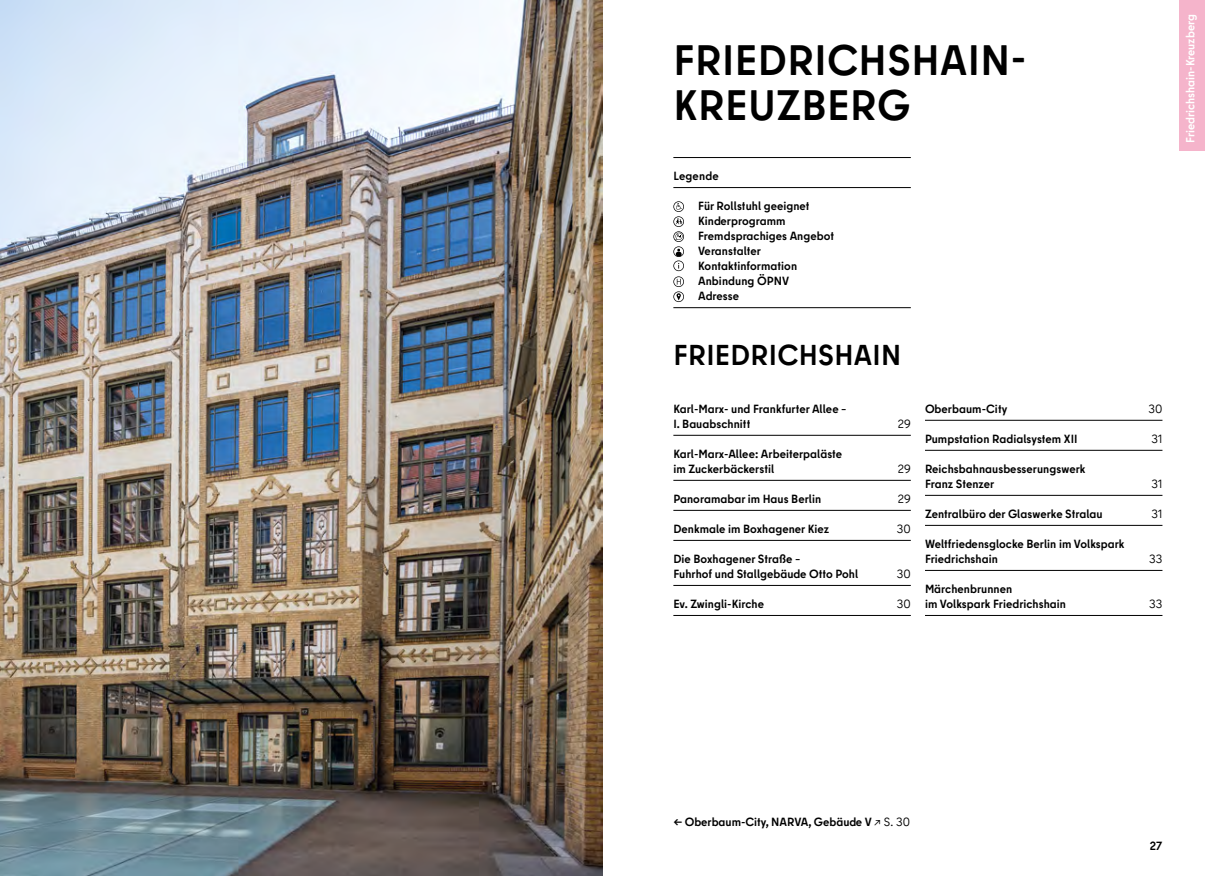
<style>
.page{position:relative;width:1205px;height:876px;background:#fff}
.page>*{position:absolute;margin:0;border:0;box-sizing:border-box;transform-origin:0 0}
.t1{font:700 42.5px/45px "Berlin Type";letter-spacing:.01em;color:#000}
.t2{font:700 28.75px "Berlin Type";letter-spacing:.01em;color:#000}
.t3{font:700 11.88px/15px "Berlin Type";letter-spacing:.005em;color:#000}
.t4{font:700 11.88px "Berlin Type";color:#fff}
.t5{font:11.88px "Berlin Type";letter-spacing:.005em;color:#000}
.s1{font-weight:400}
</style>
<div class="page">
<img style="left:0;top:0;width:602px;height:875px">
<hr style="left:673px;top:157px;width:238px;height:1px;background:#000">
<hr style="left:673px;top:187px;width:238px;height:1px;background:#000">
<hr style="left:673px;top:307px;width:238px;height:1px;background:#000">
<svg style="left:673px;top:201px;width:11px;height:101px"></svg>
<div style="left:1179px;top:0;width:26px;height:151px;background:#f5b4cb"></div>
<hr style="left:673px;top:435px;width:238px;height:1px;background:#000">
<hr style="left:673px;top:480px;width:238px;height:1px;background:#000">
<hr style="left:673px;top:510px;width:238px;height:1px;background:#000">
<hr style="left:673px;top:540px;width:238px;height:1px;background:#000">
<hr style="left:673px;top:585px;width:238px;height:1px;background:#000">
<hr style="left:673px;top:615px;width:238px;height:1px;background:#000">
<hr style="left:925px;top:420px;width:237px;height:1px;background:#000">
<hr style="left:925px;top:450px;width:237px;height:1px;background:#000">
<hr style="left:925px;top:495px;width:237px;height:1px;background:#000">
<hr style="left:925px;top:525px;width:237px;height:1px;background:#000">
<hr style="left:925px;top:570px;width:237px;height:1px;background:#000">
<hr style="left:925px;top:615px;width:237px;height:1px;background:#000">
<h1 class="t1" style="left:673px;top:38px;width:355px">FRIEDRICHSHAIN-<br>KREUZBERG</h1>
<p class="t3" style="left:673px;top:168px;width:47px">Legende</p>
<p class="t3" style="left:698px;top:198px;width:137px">Für Rollstuhl geeignet<br>Kinderprogramm<br>Fremdsprachiges Angebot<br>Veranstalter<br>Kontaktinformation<br>Anbindung ÖPNV<br>Adresse</p>
<h2 class="t2" style="left:673px;top:337px;width:229px">FRIEDRICHSHAIN</h2>
<p class="t3" style="left:673px;top:401px;width:175px">Karl-Marx- und Frankfurter Allee –<br>I. Bauabschnitt</p>
<p class="t5" style="left:898px;top:416px;width:15px">29</p>
<p class="t3" style="left:673px;top:446px;width:170px">Karl-Marx-Allee: Arbeiterpaläste im Zuckerbäckerstil</p>
<p class="t5" style="left:898px;top:461px;width:15px">29</p>
<p class="t3" style="left:673px;top:491px;width:149px">Panoramabar im Haus Berlin</p>
<p class="t5" style="left:898px;top:491px;width:15px">29</p>
<p class="t3" style="left:673px;top:521px;width:157px">Denkmale im Boxhagener Kiez</p>
<p class="t5" style="left:897px;top:521px;width:15px">30</p>
<p class="t3" style="left:673px;top:551px;width:186px">Die Boxhagener Straße –<br>Fuhrhof und Stallgebäude Otto Pohl</p>
<p class="t5" style="left:897px;top:566px;width:15px">30</p>
<p class="t3" style="left:673px;top:596px;width:92px">Ev. Zwingli-Kirche</p>
<p class="t5" style="left:897px;top:596px;width:15px">30</p>
<p class="t3" style="left:925px;top:401px;width:84px">Oberbaum-City</p>
<p class="t5" style="left:1148px;top:401px;width:15px">30</p>
<p class="t3" style="left:925px;top:431px;width:154px">Pumpstation Radialsystem XII</p>
<p class="t5" style="left:1151px;top:431px;width:12px">31</p>
<p class="t3" style="left:925px;top:461px;width:162px">Reichsbahnausbesserungswerk<br>Franz Stenzer</p>
<p class="t5" style="left:1151px;top:476px;width:12px">31</p>
<p class="t3" style="left:925px;top:506px;width:179px">Zentralbüro der Glaswerke Stralau</p>
<p class="t5" style="left:1151px;top:506px;width:12px">31</p>
<p class="t3" style="left:925px;top:536px;width:201px">Weltfriedensglocke Berlin im Volkspark<br>Friedrichshain</p>
<p class="t5" style="left:1149px;top:551px;width:15px">33</p>
<p class="t3" style="left:925px;top:581px;width:143px">Märchenbrunnen<br>im Volkspark Friedrichshain</p>
<p class="t5" style="left:1149px;top:596px;width:15px">33</p>
<p class="t4" style="left:1182px;top:143px;width:130px;rotate:-90deg">Friedrichshain-Kreuzberg</p>
<p class="t3" style="left:673px;top:813px;width:238px">← Oberbaum-City, NARVA, Gebäude V <span class="s1">↗ S. 30</span></p>
<p class="t3" style="left:1150px;top:837px;width:14px">27</p>
</div>
